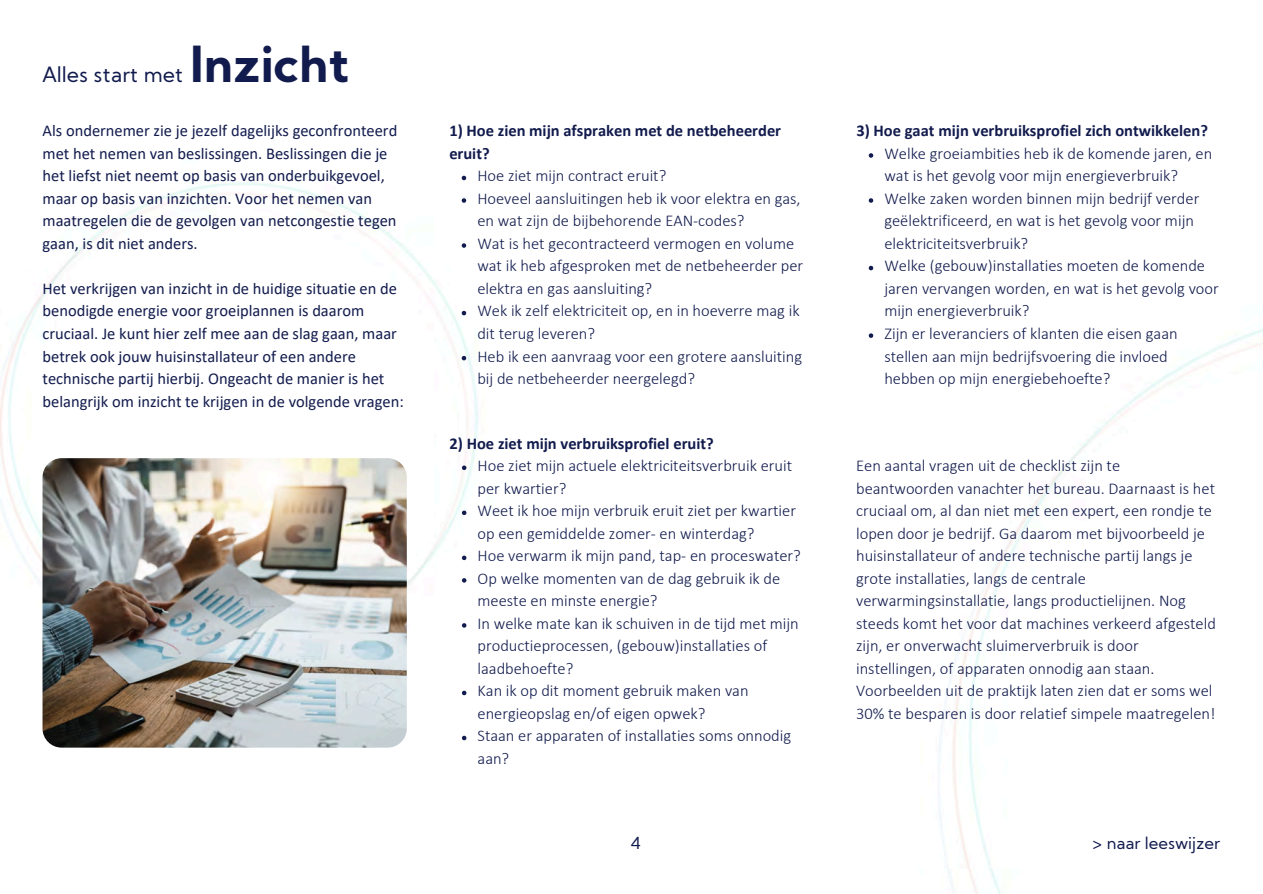
<style>
.page{position:relative;width:1263px;height:894px;background:#fff}
.page>*{position:absolute;margin:0;border:0;box-sizing:border-box;transform-origin:0 0}
.t1{font:700 49.5px "Kumbh Sans";color:#121b4d}
.t2{font:21px "Kumbh Sans";color:#121b4d}
.t3{font:300 16.5px/22.5px "Calibri";color:#121b4d}
.t4{font:16.5px/22.5px "Calibri";color:#121b4d}
.t5{font:700 16.5px/22.5px "Calibri";color:#121b4d}
.t6{font:16.5px "Kumbh Sans";color:#121b4d}
</style>
<div class="page">
<img style="left:0;top:154px;width:1263px;height:739px">
<img style="left:43px;top:458px;width:363px;height:289px;border-radius:19px">
<svg style="left:462px;top:176px;width:4px;height:4px"></svg>
<svg style="left:462px;top:198px;width:4px;height:5px"></svg>
<svg style="left:462px;top:243px;width:4px;height:5px"></svg>
<svg style="left:462px;top:311px;width:4px;height:4px"></svg>
<svg style="left:462px;top:356px;width:4px;height:4px"></svg>
<svg style="left:462px;top:465px;width:4px;height:5px"></svg>
<svg style="left:462px;top:510px;width:4px;height:5px"></svg>
<svg style="left:462px;top:555px;width:4px;height:5px"></svg>
<svg style="left:462px;top:578px;width:4px;height:4px"></svg>
<svg style="left:462px;top:623px;width:4px;height:4px"></svg>
<svg style="left:462px;top:690px;width:4px;height:5px"></svg>
<svg style="left:462px;top:735px;width:4px;height:5px"></svg>
<svg style="left:869px;top:153px;width:4px;height:5px"></svg>
<svg style="left:869px;top:198px;width:4px;height:5px"></svg>
<svg style="left:869px;top:266px;width:4px;height:4px"></svg>
<svg style="left:869px;top:333px;width:4px;height:5px"></svg>
<h1 class="t2" style="left:43px;top:66px;width:142px">Alles start met</h1>
<h2 class="t1" style="left:190px;top:44px;width:161px">Inzicht</h2>
<p class="t4" style="left:43px;top:121px;width:356px">Als ondernemer zie je jezelf dagelijks geconfronteerd met het nemen van beslissingen. Beslissingen die je het liefst niet neemt op basis van onderbuikgevoel, maar op basis van inzichten. Voor het nemen van maatregelen die de gevolgen van netcongestie tegen gaan, is dit niet anders.</p>
<p class="t4" style="left:43px;top:278px;width:363px">Het verkrijgen van inzicht in de huidige situatie en de benodigde energie voor groeiplannen is daarom cruciaal. Je kunt hier zelf mee aan de slag gaan, maar betrek ook jouw huisinstallateur of een andere technische partij hierbij. Ongeacht de manier is het belangrijk om inzicht te krijgen in de volgende vragen:</p>
<h3 class="t5" style="left:449px;top:121px;width:333px">1) Hoe zien mijn afspraken met de netbeheerder eruit?</h3>
<p class="t3" style="left:477px;top:166px;width:190px">Hoe ziet mijn contract eruit?</p>
<p class="t3" style="left:477px;top:188px;width:325px">Hoeveel aansluitingen heb ik voor elektra en gas, en wat zijn de bijbehorende EAN-codes?</p>
<p class="t3" style="left:477px;top:233px;width:327px">Wat is het gecontracteerd vermogen en volume wat ik heb afgesproken met de netbeheerder per elektra en gas aansluiting?</p>
<p class="t3" style="left:477px;top:301px;width:324px">Wek ik zelf elektriciteit op, en in hoeverre mag ik dit terug leveren?</p>
<p class="t3" style="left:477px;top:346px;width:326px">Heb ik een aanvraag voor een grotere aansluiting bij de netbeheerder neergelegd?</p>
<h3 class="t5" style="left:450px;top:433px;width:266px">2) Hoe ziet mijn verbruiksprofiel eruit?</h3>
<p class="t3" style="left:478px;top:455px;width:316px">Hoe ziet mijn actuele elektriciteitsverbruik eruit per kwartier?</p>
<p class="t3" style="left:478px;top:500px;width:320px">Weet ik hoe mijn verbruik eruit ziet per kwartier op een gemiddelde zomer- en winterdag?</p>
<p class="t3" style="left:478px;top:545px;width:325px">Hoe verwarm ik mijn pand, tap- en proceswater?</p>
<p class="t3" style="left:478px;top:568px;width:304px">Op welke momenten van de dag gebruik ik de meeste en minste energie?</p>
<p class="t3" style="left:478px;top:613px;width:323px">In welke mate kan ik schuiven in de tijd met mijn productieprocessen, (gebouw)installaties of laadbehoefte?</p>
<p class="t3" style="left:478px;top:680px;width:272px">Kan ik op dit moment gebruik maken van energieopslag en/of eigen opwek?</p>
<p class="t3" style="left:478px;top:725px;width:315px">Staan er apparaten of installaties soms onnodig aan?</p>
<h3 class="t5" style="left:856px;top:121px;width:353px">3) Hoe gaat mijn verbruiksprofiel zich ontwikkelen?</h3>
<p class="t3" style="left:884px;top:143px;width:329px">Welke groeiambities heb ik de komende jaren, en wat is het gevolg voor mijn energieverbruik?</p>
<p class="t3" style="left:884px;top:188px;width:316px">Welke zaken worden binnen mijn bedrijf verder geëlektrificeerd, en wat is het gevolg voor mijn elektriciteitsverbruik?</p>
<p class="t3" style="left:884px;top:256px;width:336px">Welke (gebouw)installaties moeten de komende jaren vervangen worden, en wat is het gevolg voor mijn energieverbruik?</p>
<p class="t3" style="left:884px;top:323px;width:295px">Zijn er leveranciers of klanten die eisen gaan stellen aan mijn bedrijfsvoering die invloed hebben op mijn energiebehoefte?</p>
<p class="t3" style="left:856px;top:455px;width:361px">Een aantal vragen uit de checklist zijn te beantwoorden vanachter het bureau. Daarnaast is het cruciaal om, al dan niet met een expert, een rondje te lopen door je bedrijf. Ga daarom met bijvoorbeeld je huisinstallateur of andere technische partij langs je grote installaties, langs de centrale verwarmingsinstallatie, langs productielijnen. Nog steeds komt het voor dat machines verkeerd afgesteld zijn, er onverwacht sluimerverbruik is door instellingen, of apparaten onnodig aan staan.<br>Voorbeelden uit de praktijk laten zien dat er soms wel 30% te besparen is door relatief simpele maatregelen!</p>
<p class="t6" style="left:630px;top:836px;width:12px">4</p>
<p class="t6" style="left:1092px;top:836px;width:130px">&gt; naar leeswijzer</p>
</div>
